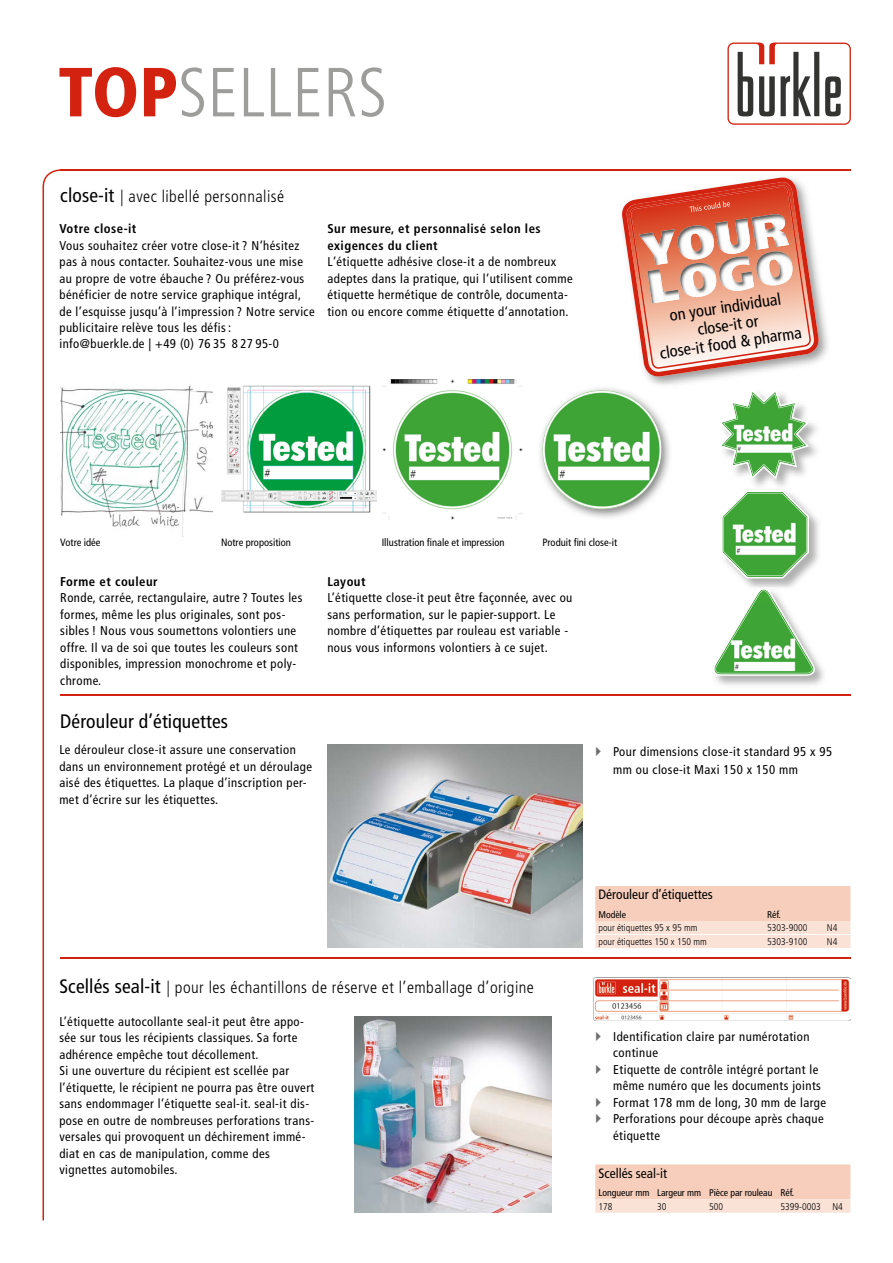
<style>
.page{position:relative;width:893px;height:1263px;background:#fff}
.page>*{position:absolute;margin:0;border:0;box-sizing:border-box;transform-origin:0 0}
.t1{font:300 condensed 69.45px "Frutiger";color:#9d9d9c}
.t2{font:condensed 19.5px "Frutiger";letter-spacing:.005em;color:#000}
.t3{font:300 condensed 16.5px "Frutiger";letter-spacing:.025em;color:#000}
.t4{font:condensed 16.5px/18.1px "Frutiger";color:#000;text-align:center}
.t5{font:condensed 13.5px "Frutiger";color:#000}
.t6{font:condensed 12.75px/16.5px "Frutiger";letter-spacing:.035em;color:#000}
.t7{font:700 condensed 12.75px/16.5px "Frutiger";letter-spacing:.035em;color:#000}
.t8{font:condensed 10.5px "Frutiger";color:#000}
.t9{font:300 condensed 9.75px "Frutiger";color:#000}
.t10{font:condensed 9.75px "Frutiger";letter-spacing:-.005em;color:#000}
.s1{font-weight:900;color:#d32210}
.s2{font-weight:400;font-size:19.5px}
</style>
<div class="page">
<hr style="left:60px;top:694px;width:791px;height:2px;background:#d32210">
<hr style="left:60px;top:957px;width:790px;height:2px;background:#d32210">
<svg style="left:43px;top:169px;width:17px;height:1051px"></svg>
<hr style="left:60px;top:169px;width:790px;height:2px;background:#d32210">
<img style="left:327px;top:745px;width:256px;height:203px">
<img style="left:540px;top:388px;width:130px;height:130px">
<img style="left:542px;top:390px;width:120px;height:119px;border-radius:60px">
<img style="left:382px;top:379px;width:140px;height:141px">
<img style="left:221px;top:385px;width:155px;height:128px">
<img style="left:60px;top:386px;width:152px;height:151px">
<img style="left:647px;top:283px;width:181px;height:102px">
<img style="left:619px;top:388px;width:51px;height:1px">
<svg style="left:622px;top:177px;width:197px;height:200px"></svg>
<img style="left:741px;top:422px;width:78px;height:162px">
<svg style="left:721px;top:392px;width:88px;height:87px"></svg>
<svg style="left:722px;top:490px;width:87px;height:88px"></svg>
<img style="left:715px;top:662px;width:109px;height:23px">
<svg style="left:714px;top:584px;width:104px;height:92px"></svg>
<img style="left:355px;top:1016px;width:196px;height:197px">
<img style="left:594px;top:977px;width:256px;height:44px">
<svg style="left:727px;top:43px;width:124px;height:82px"></svg>
<svg style="left:595px;top:886px;width:255px;height:62px;background:#f7d7c7"></svg>
<svg style="left:595px;top:1164px;width:255px;height:49px;background:#f7d4c3"></svg>
<h1 class="t1" style="left:58px;top:53px;width:330px"><span class="s1">TOP</span>SELLERS</h1>
<p class="t3" style="left:60px;top:187px;width:225px"><span class="s2">close-it</span> | avec libellé personnalisé</p>
<p class="t7" style="left:59px;top:221px;width:78px">Votre close-it</p>
<p class="t6" style="left:59px;top:237px;width:257px">Vous souhaitez créer votre close-it ? N‘hésitez pas à nous contacter. Souhaitez-vous une mise au propre de votre ébauche ? Ou préférez-vous bénéficier de notre service graphique intégral, de l’esquisse jusqu’à l’impression ? Notre service publicitaire relève tous les défis :</p>
<p class="t6" style="left:59px;top:335px;width:221px">info@buerkle.de | +49 (0) 76 35 8 27 95-0</p>
<p class="t7" style="left:327px;top:221px;width:215px">Sur mesure, et personnalisé selon les exigences du client</p>
<p class="t6" style="left:327px;top:254px;width:247px">L‘étiquette adhésive close-it a de nombreux adeptes dans la pratique, qui l‘utilisent comme étiquette hermétique de contrôle, documenta&shy;tion ou encore comme étiquette d‘annotation.</p>
<p class="t4" style="left:653px;top:308px;width:145px;rotate:-8deg">on your individual close-it or<br>close-it food &amp; pharma</p>
<p class="t8" style="left:60px;top:536px;width:42px">Votre idée</p>
<p class="t8" style="left:221px;top:536px;width:71px">Notre proposition</p>
<p class="t8" style="left:382px;top:536px;width:124px">Illustration finale et impression</p>
<p class="t8" style="left:542px;top:536px;width:76px">Produit fini close-it</p>
<p class="t7" style="left:60px;top:573px;width:99px">Forme et couleur</p>
<p class="t6" style="left:60px;top:590px;width:244px">Ronde, carrée, rectangulaire, autre ? Toutes les formes, même les plus originales, sont pos&shy;sibles ! Nous vous soumettons volontiers une offre. Il va de soi que toutes les couleurs sont disponibles, impression monochrome et poly&shy;chrome.</p>
<p class="t7" style="left:327px;top:573px;width:40px">Layout</p>
<p class="t6" style="left:327px;top:590px;width:247px">L’étiquette close-it peut être façonnée, avec ou sans performation, sur le papier- support. Le nombre d’étiquettes par rouleau est variable - nous vous informons volontiers à ce sujet.</p>
<h2 class="t2" style="left:60px;top:710px;width:169px">Dérouleur d’étiquettes</h2>
<p class="t6" style="left:59px;top:742px;width:254px">Le dérouleur close-it assure une conservation dans un environnement protégé et un déroulage aisé des étiquettes. La plaque d’inscription per&shy;met d’écrire sur les étiquettes.</p>
<p class="t6" style="left:613px;top:743px;width:221px;line-height:18px">Pour dimensions close-it standard 95 x 95 mm ou close-it Maxi 150 x 150 mm</p>
<p class="t3" style="left:60px;top:978px;width:476px"><span class="s2">Scellés seal-it</span> | pour les échantillons de réserve et l’emballage d’origine</p>
<p class="t6" style="left:59px;top:1013px;width:257px">L’étiquette autocollante seal-it peut être appo&shy;sée sur tous les récipients classiques. Sa forte adhérence empêche tout décollement.<br>Si une ouverture du récipient est scellée par l’étiquette, le récipient ne pourra pas être ouvert sans endommager l’étiquette seal-it. seal-it dis&shy;pose en outre de nombreuses perforations trans&shy;versales qui provoquent un déchirement immé&shy;diat en cas de manipulation, comme des vignettes automobiles.</p>
<p class="t5" style="left:598px;top:887px;width:116px">Dérouleur d’étiquettes</p>
<p class="t10" style="left:598px;top:909px;width:29px">Modèle</p>
<p class="t10" style="left:767px;top:909px;width:15px">Réf.</p>
<p class="t9" style="left:598px;top:922px;width:100px">pour étiquettes 95 x 95 mm</p>
<p class="t9" style="left:767px;top:922px;width:42px">5303-9000</p>
<p class="t9" style="left:827px;top:922px;width:12px">N4</p>
<p class="t9" style="left:598px;top:936px;width:110px">pour étiquettes 150 x 150 mm</p>
<p class="t9" style="left:767px;top:936px;width:42px">5303-9100</p>
<p class="t9" style="left:827px;top:936px;width:12px">N4</p>
<p class="t6" style="left:613px;top:1028px;width:215px">Identification claire par numérotation continue<br>Etiquette de contrôle intégré portant le même numéro que les documents joints<br>Format 178 mm de long, 30 mm de large<br>Perforations pour découpe après chaque étiquette</p>
<p class="t5" style="left:598px;top:1165px;width:70px">Scellés seal-it</p>
<p class="t10" style="left:598px;top:1187px;width:197px">Longueur mm Largeur mm Pièce par rouleau Réf.</p>
<p class="t9" style="left:598px;top:1200px;width:16px">178</p>
<p class="t9" style="left:657px;top:1200px;width:11px">30</p>
<p class="t9" style="left:709px;top:1200px;width:16px">500</p>
<p class="t9" style="left:780px;top:1200px;width:64px">5399-0003 N4</p>
</div>
